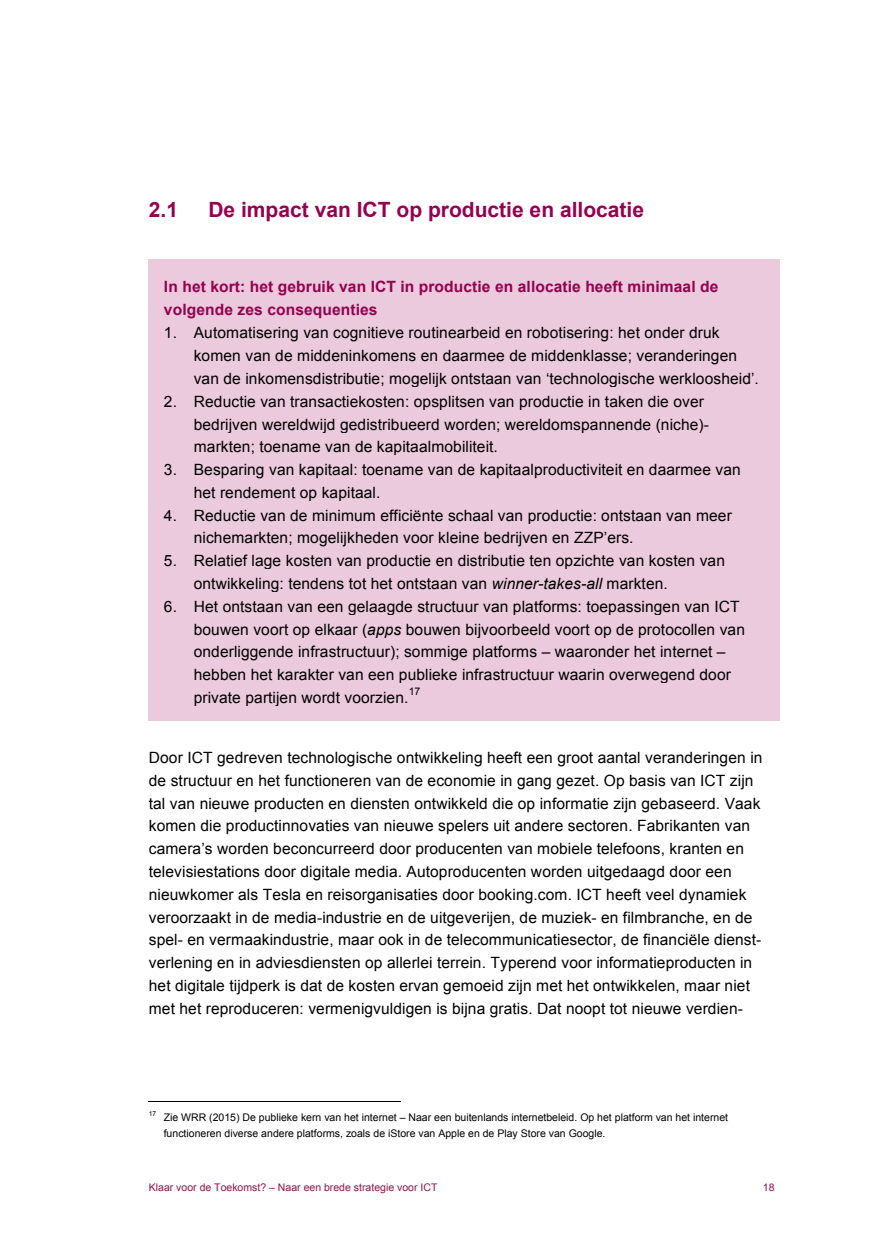
<style>
.page{position:relative;width:874px;height:1241px;background:#fff}
.page>*{position:absolute;margin:0;border:0;box-sizing:border-box;transform-origin:0 0}
.t1{font:700 21px "Arial";color:#96004f}
.t2{font:15.58px/22.8px "Arial";letter-spacing:.01em;color:#000}
.t3{font:700 15.58px/22.8px "Arial";letter-spacing:.01em;color:#96004f}
.t4{font:10.5px/15.9px "Arial";color:#000}
.t5{font:10.5px "Arial";color:#931250}
.t6{font:6.65px "Arial";color:#000}
.s1{font-style:italic}
</style>
<div class="page">
<hr style="left:149px;top:1100px;width:252px;height:1px;background:#000">
<div style="left:149px;top:259px;width:630px;height:461px;background:#eacadc"></div>
<div style="left:149px;top:706px;width:630px;height:15px;background:#eacadc"></div>
<h1 class="t1" style="left:149px;top:198px;width:31px">2.1</h1>
<h1 class="t1" style="left:208px;top:198px;width:437px">De impact van ICT op productie en allocatie</h1>
<p class="t3" style="left:164px;top:275px;width:555px">In het kort: het gebruik van ICT in productie en allocatie heeft minimaal de volgende zes consequenties</p>
<p class="t2" style="left:194px;top:321px;width:566px;text-indent:-30px">1. Automatisering van cognitieve routinearbeid en robotisering: het onder druk komen van de middeninkomens en daarmee de middenklasse; veranderingen van de inkomensdistributie; mogelijk ontstaan van ‘technologische werkloosheid’.</p>
<p class="t2" style="left:194px;top:390px;width:516px;text-indent:-30px">2. Reductie van transactiekosten: opsplitsen van productie in taken die over bedrijven wereldwijd gedistribueerd worden; wereldomspannende (niche)- markten; toename van de kapitaalmobiliteit.</p>
<p class="t2" style="left:194px;top:458px;width:548px;text-indent:-30px">3. Besparing van kapitaal: toename van de kapitaalproductiviteit en daarmee van het rendement op kapitaal.</p>
<p class="t2" style="left:194px;top:504px;width:539px;text-indent:-30px">4. Reductie van de minimum efficiënte schaal van productie: ontstaan van meer nichemarkten; mogelijkheden voor kleine bedrijven en ZZP’ers.</p>
<p class="t2" style="left:194px;top:549px;width:532px;text-indent:-30px">5. Relatief lage kosten van productie en distributie ten opzichte van kosten van ontwikkeling: tendens tot het ontstaan van <span class="s1">winner-takes-all</span> markten.</p>
<p class="t2" style="left:194px;top:594px;width:552px;text-indent:-30px">6. Het ontstaan van een gelaagde structuur van platforms: toepassingen van ICT bouwen voort op elkaar (<span class="s1">apps</span> bouwen bijvoorbeeld voort op de protocollen van onderliggende infrastructuur); sommige platforms – waaronder het internet – hebben het karakter van een publieke infrastructuur waarin overwegend door private partijen wordt voorzien.</p>
<p class="t4" style="left:408px;top:683px;width:13px">17</p>
<p class="t2" style="left:149px;top:746px;width:615px">Door ICT gedreven technologische ontwikkeling heeft een groot aantal veranderingen in de structuur en het functioneren van de economie in gang gezet. Op basis van ICT zijn tal van nieuwe producten en diensten ontwikkeld die op informatie zijn gebaseerd. Vaak komen die productinnovaties van nieuwe spelers uit andere sectoren. Fabrikanten van camera’s worden beconcurreerd door producenten van mobiele telefoons, kranten en televisiestations door digitale media. Autoproducenten worden uitgedaagd door een nieuwkomer als Tesla en reisorganisaties door booking.com. ICT heeft veel dynamiek veroorzaakt in de media-industrie en de uitgeverijen, de muziek- en filmbranche, en de spel- en vermaakindustrie, maar ook in de telecommunicatiesector, de financiële dienst&shy;verlening en in adviesdiensten op allerlei terrein. Typerend voor informatieproducten in het digitale tijdperk is dat de kosten ervan gemoeid zijn met het ontwikkelen, maar niet met het reproduceren: vermenigvuldigen is bijna gratis. Dat noopt tot nieuwe verdien-</p>
<p class="t6" style="left:149px;top:1109px;width:9px">17</p>
<p class="t4" style="left:164px;top:1109px;width:565px">Zie WRR (2015) De publieke kern van het internet – Naar een buitenlands internetbeleid. Op het platform van het internet functioneren diverse andere platforms, zoals de iStore van Apple en de Play Store van Google.</p>
<p class="t5" style="left:149px;top:1180px;width:290px">Klaar voor de Toekomst? – Naar een brede strategie voor ICT</p>
<p class="t5" style="left:762px;top:1180px;width:13px">18</p>
</div>
